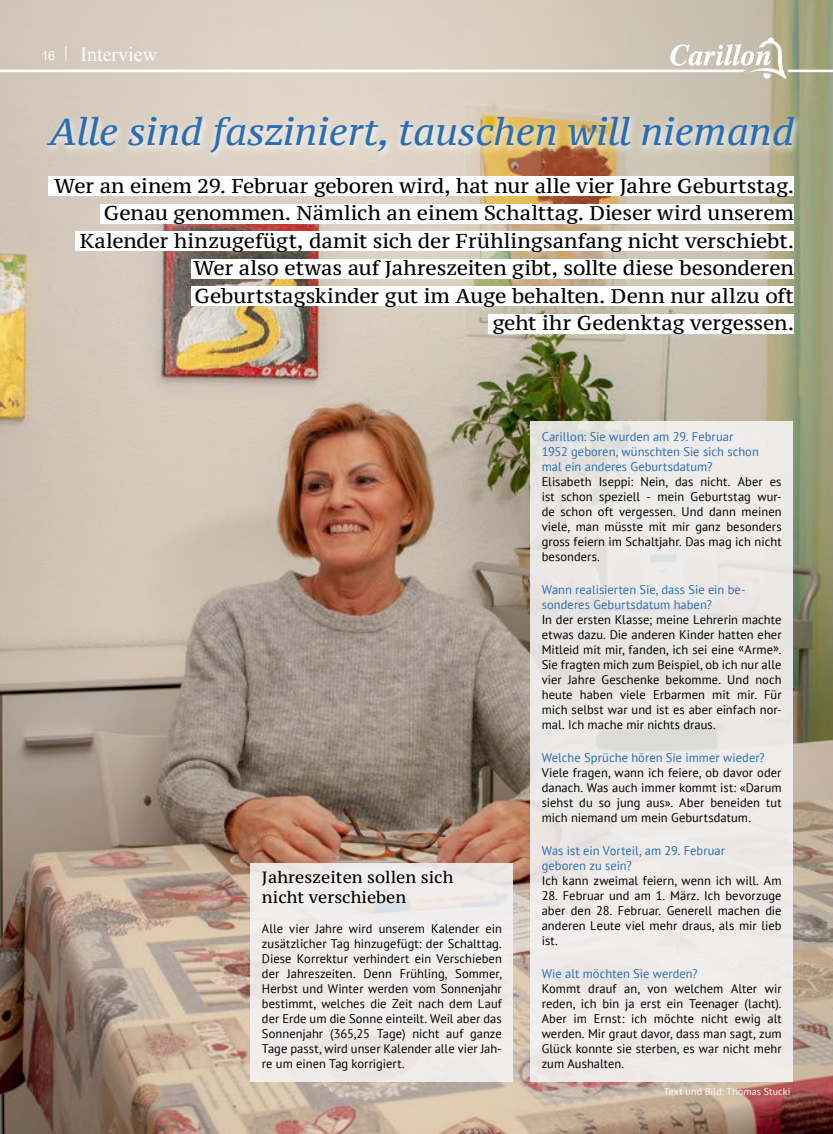
<style>
.page{position:relative;width:833px;height:1134px;background:#fff}
.page>*{position:absolute;margin:0;border:0;box-sizing:border-box;transform-origin:0 0}
.t1{font:italic 37.5px "PT Serif Caption";color:#286db5}
.t2{font:20px/27.5px "PT Serif Caption";letter-spacing:-.005em;color:#000;text-align:right}
.t3{font:20px "Times New Roman";color:#fff}
.t4{font:16.25px/19.5px "PT Serif Caption";color:#000}
.t5{font:12.5px/15px "PT Sans";letter-spacing:.005em;color:#000;text-align:justify}
.t6{font:12.5px/15px "PT Sans";letter-spacing:.005em;color:#286db5}
.t7{font:12.5px "Arial";color:#fff}
.t8{font:10px "PT Sans";letter-spacing:.015em;color:#fff}
</style>
<div class="page">
<img style="left:0;top:0;width:833px;height:1134px">
<svg style="left:0;top:37px;width:833px;height:42px;background:#d6cec0"></svg>
<div style="left:250px;top:864px;width:263px;height:218px;background:#f0edeb"></div>
<svg style="left:42px;top:114px;width:760px;height:48px;background:#dacdb8"></svg>
<div style="left:45px;top:173px;width:750px;height:166px;background:#fff;opacity:.8"></div>
<div style="left:530px;top:421px;width:263px;height:661px;background:#edeae8"></div>
<p class="t7" style="left:41px;top:47px;width:15px">16</p>
<h2 class="t3" style="left:80px;top:41px;width:78px">Interview</h2>
<h1 class="t1" style="left:49px;top:108px;width:746px">Alle sind fasziniert, tauschen will niemand</h1>
<p class="t2" style="left:54px;top:172px;width:741px">Wer an einem 29. Februar geboren wird, hat nur alle vier Jahre Geburtstag.<br>Genau genommen. Nämlich an einem Schalttag. Dieser wird unserem Kalender hinzugefügt, damit sich der Frühlingsanfang nicht verschiebt.<br>Wer also etwas auf Jahreszeiten gibt, sollte diese besonderen Geburtstagskinder gut im Auge behalten. Denn nur allzu oft<br>geht ihr Gedenktag vergessen.</p>
<h3 class="t4" style="left:262px;top:867px;width:193px">Jahreszeiten sollen sich nicht verschieben</h3>
<p class="t5" style="left:262px;top:920px;width:241px">Alle vier Jahre wird unserem Kalender ein zusätzlicher Tag hinzugefügt: der Schalttag.<br>Diese Korrektur verhindert ein Verschieben der Jahreszeiten. Denn Frühling, Sommer, Herbst und Winter werden vom Sonnenjahr bestimmt, welches die Zeit nach dem Lauf der Erde um die Sonne einteilt. Weil aber das Sonnenjahr (365,25 Tage) nicht auf ganze Tage passt, wird unser Kalender alle vier Jah&shy;re um einen Tag korrigiert.</p>
<p class="t6" style="left:542px;top:428px;width:219px">Carillon: Sie wurden am 29. Februar<br>1952 geboren, wünschten Sie sich schon mal ein anderes Geburtsdatum?</p>
<p class="t5" style="left:542px;top:473px;width:241px">Elisabeth Iseppi: Nein, das nicht. Aber es ist schon speziell - mein Geburtstag wur&shy;de schon oft vergessen. Und dann meinen viele, man müsste mit mir ganz besonders gross feiern im Schaltjahr. Das mag ich nicht besonders.</p>
<p class="t6" style="left:542px;top:581px;width:205px">Wann realisierten Sie, dass Sie ein be&shy;sonderes Geburtsdatum haben?</p>
<p class="t5" style="left:542px;top:611px;width:241px">In der ersten Klasse; meine Lehrerin machte etwas dazu. Die anderen Kinder hatten eher Mitleid mit mir, fanden, ich sei eine «Arme».<br>Sie fragten mich zum Beispiel, ob ich nur alle vier Jahre Geschenke bekomme. Und noch heute haben viele Erbarmen mit mir. Für mich selbst war und ist es aber einfach nor&shy;mal. Ich mache mir nichts draus.</p>
<p class="t6" style="left:542px;top:749px;width:224px">Welche Sprüche hören Sie immer wieder?</p>
<p class="t5" style="left:542px;top:764px;width:241px">Viele fragen, wann ich feiere, ob davor oder danach. Was auch immer kommt ist: «Darum siehst du so jung aus». Aber beneiden tut mich niemand um mein Geburtsdatum.</p>
<p class="t6" style="left:542px;top:842px;width:185px">Was ist ein Vorteil, am 29. Februar geboren zu sein?</p>
<p class="t5" style="left:542px;top:872px;width:241px">Ich kann zweimal feiern, wenn ich will. Am</p>
<p class="t5" style="left:542px;top:887px;width:241px">28. Februar und am 1. März. Ich bevorzuge aber den 28. Februar. Generell machen die anderen Leute viel mehr draus, als mir lieb ist.</p>
<p class="t6" style="left:542px;top:965px;width:157px">Wie alt möchten Sie werden?</p>
<p class="t5" style="left:542px;top:980px;width:241px">Kommt drauf an, von welchem Alter wir reden, ich bin ja erst ein Teenager (lacht).<br>Aber im Ernst: ich möchte nicht ewig alt werden. Mir graut davor, dass man sagt, zum Glück konnte sie sterben, es war nicht mehr zum Aushalten.</p>
<p class="t8" style="left:663px;top:1085px;width:128px">Text und Bild: Thomas Stucki</p>
</div>
